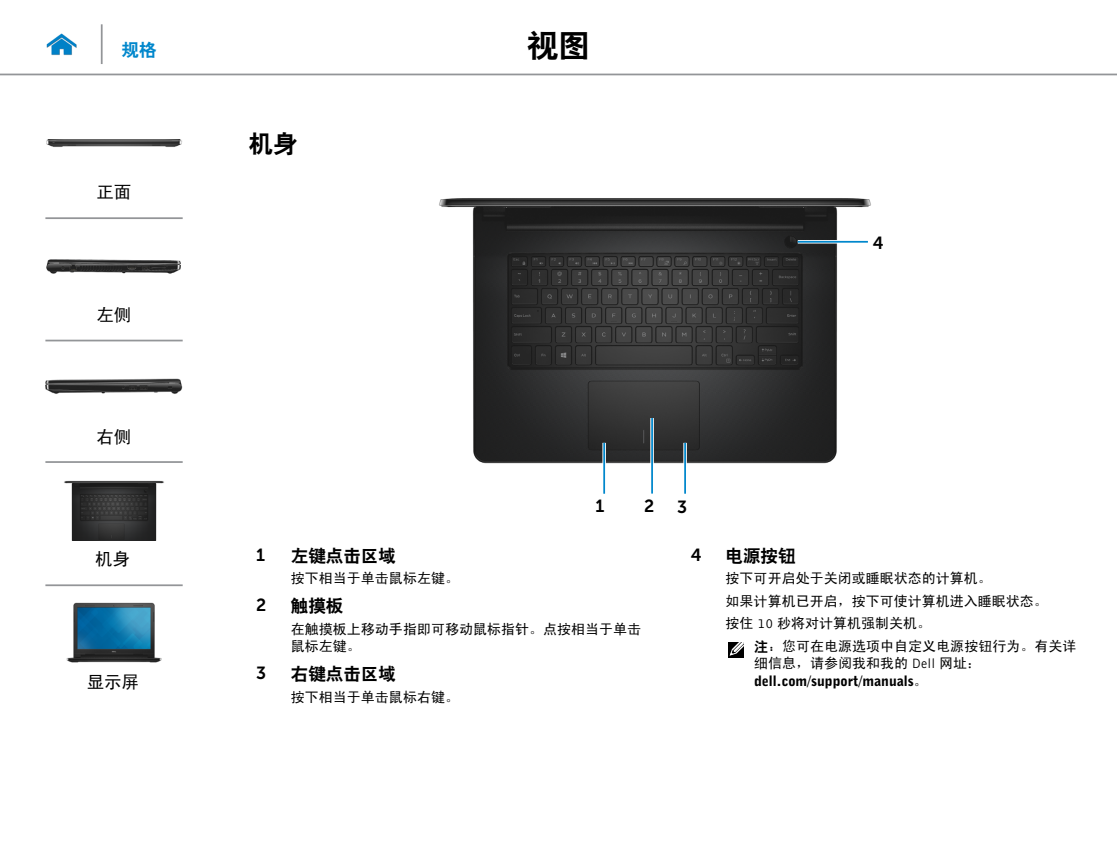
<style>
.page{position:relative;width:1117px;height:844px;background:#fff}
.page>*{position:absolute;margin:0;border:0;box-sizing:border-box;transform-origin:0 0}
.t1{font:31.5px "Heiti CSEG";color:#000}
.Head2{font:24.5px "Heiti CSEG";color:#000}
.Callout_Head{font:17.5px "Heiti CSEG";color:#000}
.t2{font:17.5px "Sim Hei";color:#000}
.Callout_Head-2{font:17.5px "Museo Sans For Dell 700";color:#000}
.t3{font:17.5px "Heiti CSEG";color:#0087cc}
.Callout_description{font:14px/17.5px "Sim Hei";color:#000}
.Note{font:14px/17.5px "Sim Hei";color:#000}
.s1{font-family:"Bell Gothic BT"}
.s2{font-family:"Heiti CSEG"}
.s3{font-family:"Bell Gothic BT";font-weight:900}
</style>
<div class="page">
<hr style="left:0;top:74px;width:1116px;height:1px;background:#939598">
<img style="left:46px;top:33px;width:31px;height:23px">
<div style="left:727px;top:641px;width:16px;height:16px;background:#000"></div>
<svg style="left:729px;top:641px;width:14px;height:14px"></svg>
<img style="left:439px;top:198px;width:432px;height:268px">
<hr style="left:602px;top:442px;width:3px;height:51px;background:#fff">
<hr style="left:603px;top:442px;width:2px;height:51px;background:#0087cc">
<hr style="left:650px;top:418px;width:3px;height:75px;background:#fff">
<hr style="left:651px;top:418px;width:1px;height:75px;background:#0087cc">
<hr style="left:797px;top:240px;width:70px;height:3px;background:#fff">
<hr style="left:797px;top:241px;width:70px;height:1px;background:#0087cc">
<hr style="left:683px;top:442px;width:3px;height:51px;background:#fff">
<hr style="left:684px;top:442px;width:1px;height:51px;background:#0087cc">
<hr style="left:101px;top:24px;width:2px;height:40px;background:#939598">
<img style="left:46px;top:139px;width:136px;height:8px">
<img style="left:46px;top:259px;width:135px;height:15px">
<img style="left:45px;top:378px;width:137px;height:16px">
<img style="left:64px;top:480px;width:100px;height:60px">
<img style="left:66px;top:602px;width:95px;height:60px">
<hr style="left:45px;top:217px;width:138px;height:2px;background:#939598">
<hr style="left:45px;top:339px;width:138px;height:2px;background:#939598">
<hr style="left:45px;top:461px;width:138px;height:2px;background:#939598">
<hr style="left:45px;top:584px;width:138px;height:2px;background:#939598">
<p class="t3" style="left:122px;top:41px;width:36px">规格</p>
<h1 class="t1" style="left:527px;top:30px;width:64px">视图</h1>
<p class="t2" style="left:96px;top:183px;width:36px">正面</p>
<p class="t2" style="left:96px;top:305px;width:36px">左侧</p>
<p class="t2" style="left:96px;top:428px;width:36px">右侧</p>
<p class="t2" style="left:95px;top:550px;width:37px">机身</p>
<p class="t2" style="left:87px;top:673px;width:54px">显示屏</p>
<p class="Head2" style="left:249px;top:131px;width:50px">机身</p>
<p class="Callout_Head-2" style="left:595px;top:496px;width:10px">1</p>
<p class="Callout_Head-2" style="left:644px;top:496px;width:12px">2</p>
<p class="Callout_Head-2" style="left:677px;top:496px;width:12px">3</p>
<p class="Callout_Head-2" style="left:872px;top:233px;width:12px">4</p>
<p class="Callout_Head-2" style="left:256px;top:544px;width:10px">1</p>
<p class="Callout_Head" style="left:291px;top:546px;width:106px">左键点击区域</p>
<p class="Callout_description" style="left:291px;top:569px;width:169px">按下相当于单击鼠标左键。</p>
<p class="Callout_Head-2" style="left:256px;top:595px;width:12px">2</p>
<p class="Callout_Head" style="left:291px;top:597px;width:54px">触摸板</p>
<p class="Callout_description" style="left:291px;top:619px;width:351px">在触摸板上移动手指即可移动鼠标指针。点按相当于单击鼠标左键。</p>
<p class="Callout_Head-2" style="left:256px;top:663px;width:12px">3</p>
<p class="Callout_Head" style="left:291px;top:665px;width:106px">右键点击区域</p>
<p class="Callout_description" style="left:291px;top:687px;width:169px">按下相当于单击鼠标右键。</p>
<p class="Callout_Head-2" style="left:690px;top:544px;width:12px">4</p>
<p class="Callout_Head" style="left:725px;top:546px;width:71px">电源按钮</p>
<p class="Callout_description" style="left:725px;top:569px;width:267px">按下可开启处于关闭或睡眠状态的计算机。</p>
<p class="Callout_description" style="left:725px;top:591px;width:323px">如果计算机已开启，按下可使计算机进入睡眠状态。</p>
<p class="Callout_description" style="left:725px;top:614px;width:207px">按住 <span class="s1">10</span> 秒将对计算机强制关机。</p>
<p class="Note" style="left:754px;top:636px;width:323px"><span class="s2">注：</span>您可在电源选项中自定义电源按钮行为。有关详细信息，请参阅我和我的 <span class="s1">Dell</span> 网址：<span class="s3">dell.com/support/manuals</span>。</p>
</div>
